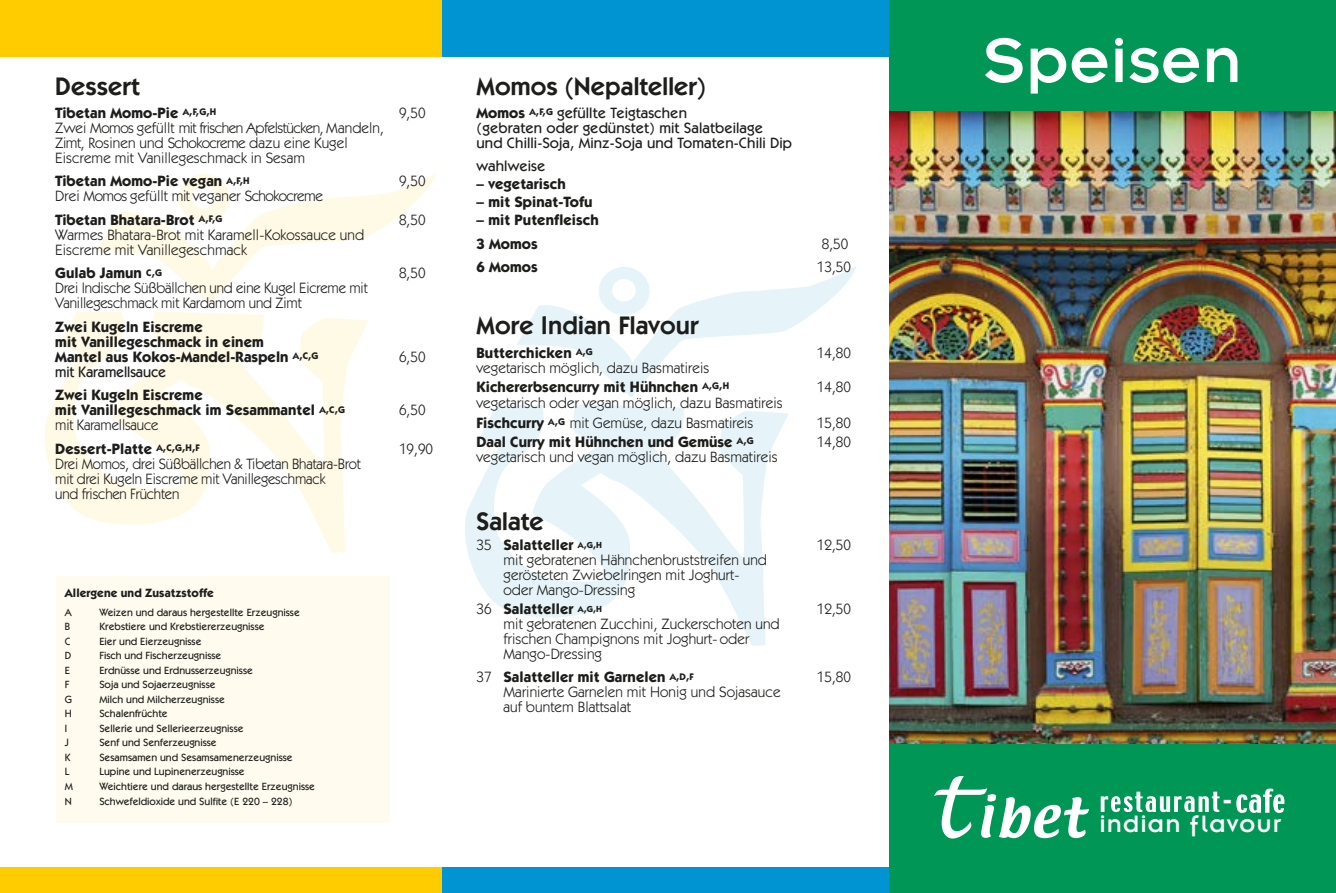
<style>
.page{position:relative;width:1336px;height:893px;background:#fff}
.page>*{position:absolute;margin:0;border:0;box-sizing:border-box;transform-origin:0 0}
.t1{font:69px "Insignia LT Std";letter-spacing:.01em;color:#fff}
.t2{font:35.4px "Insignia LT Std";color:#fff}
.t3{font:26.1px "Insignia LT Std";letter-spacing:.04em;color:#fff}
.t4{font:600 25.5px "ITC Kabel Std";letter-spacing:.005em;color:#1d1d1b}
.t5{font:15px/15px "ITC Kabel Std";letter-spacing:.005em;color:#1d1d1b}
.t6{font:700 15px/15px "ITC Kabel Std";letter-spacing:.005em;color:#1d1d1b}
.t7{font:500 15px/15px "ITC Kabel Std";letter-spacing:.005em;color:#1d1d1b}
.t8{font:15px/23.5px "ITC Kabel Std";letter-spacing:-.035em;color:#1d1d1b}
.t9{font:700 12px "ITC Kabel Std";letter-spacing:.005em;color:#1d1d1b}
.t10{font:500 10.5px "ITC Kabel Std";color:#1d1d1b}
.s1{font-weight:700}
.s2{font-weight:400}
.s3{font-size:8.7px}
</style>
<div class="page">
<svg style="left:45px;top:311px;width:324px;height:242px"></svg>
<svg style="left:96px;top:173px;width:340px;height:131px"></svg>
<svg style="left:465px;top:404px;width:324px;height:242px"></svg>
<svg style="left:517px;top:266px;width:339px;height:131px"></svg>
<div style="left:56px;top:576px;width:333px;height:246px;background:#fffbef"></div>
<div style="left:0;top:0;width:442px;height:56px;background:#fc0"></div>
<div style="left:0;top:867px;width:442px;height:26px;background:#fc0"></div>
<div style="left:442px;top:867px;width:447px;height:26px;background:#0094d3"></div>
<div style="left:442px;top:0;width:447px;height:56px;background:#0094d3"></div>
<div style="left:894px;top:0;width:441px;height:893px;background:#009655"></div>
<img style="left:889px;top:111px;width:446px;height:633px">
<div style="left:889px;top:39px;width:446px;height:43px;background:#009655"></div>
<svg style="left:934px;top:776px;width:154px;height:62px"></svg>
<svg style="left:1236px;top:788px;width:48px;height:25px"></svg>
<svg style="left:1100px;top:792px;width:119px;height:20px"></svg>
<h3 class="t4" style="left:55px;top:71px;width:86px">Dessert</h3>
<p class="t6" style="left:55px;top:105px;width:162px">Tibetan Momo-Pie <sup>A,F,G,H</sup></p>
<p class="t5" style="left:399px;top:105px;width:28px">9,50</p>
<p class="t5" style="left:55px;top:120px;width:330px">Zwei Momos gefüllt mit frischen Apfelstücken, Mandeln,<br>Zimt, Rosinen und Schokocreme dazu eine Kugel<br>Eiscreme mit Vanillegeschmack in Sesam</p>
<p class="t6" style="left:55px;top:173px;width:196px">Tibetan Momo-Pie vegan <sup>A,F,H</sup></p>
<p class="t5" style="left:399px;top:174px;width:28px">9,50</p>
<p class="t8" style="left:55px;top:184px;width:269px">Drei Momos gefüllt mit veganer Schokocreme<br><span class="s1">Tibetan Bhatara-Brot</span> <sup>A,F,G</sup></p>
<p class="t5" style="left:399px;top:212px;width:28px">8,50</p>
<p class="t5" style="left:55px;top:227px;width:310px">Warmes Bhatara-Brot mit Karamell-Kokossauce und<br>Eiscreme mit Vanillegeschmack</p>
<p class="t6" style="left:55px;top:265px;width:108px">Gulab Jamun <sup>C,G</sup></p>
<p class="t5" style="left:399px;top:266px;width:28px">8,50</p>
<p class="t5" style="left:55px;top:281px;width:314px">Drei Indische Süßbällchen und eine Kugel Eicreme mit<br>Vanillegeschmack mit Kardamom und Zimt</p>
<p class="t6" style="left:55px;top:319px;width:265px">Zwei Kugeln Eiscreme<br>mit Vanillegeschmack in einem<br>Mantel aus Kokos-Mandel-Raspeln <sup>A,C,G</sup></p>
<p class="t5" style="left:399px;top:349px;width:28px">6,50</p>
<p class="t7" style="left:55px;top:364px;width:112px">mit Karamellsauce</p>
<p class="t6" style="left:55px;top:387px;width:291px">Zwei Kugeln Eiscreme<br>mit Vanillegeschmack im Sesammantel <sup>A,C,G</sup></p>
<p class="t5" style="left:399px;top:403px;width:28px">6,50</p>
<p class="t5" style="left:55px;top:413px;width:146px;line-height:23.5px">mit Karamellsauce<br><span class="s1">Dessert-Platte</span> <sup>A,C,G,H,F</sup></p>
<p class="t5" style="left:399px;top:441px;width:36px">19,90</p>
<p class="t5" style="left:55px;top:456px;width:307px">Drei Momos, drei Süßbällchen &amp; Tibetan Bhatara-Brot mit drei Kugeln Eiscreme mit Vanillegeschmack<br>und frischen Früchten</p>
<p class="t9" style="left:65px;top:586px;width:150px">Allergene und Zusatzstoffe</p>
<p class="t10" style="left:65px;top:606px;width:9px">A</p>
<p class="t10" style="left:99px;top:606px;width:202px">Weizen und daraus hergestellte Erzeugnisse</p>
<p class="t10" style="left:65px;top:621px;width:7px">B</p>
<p class="t10" style="left:99px;top:621px;width:167px">Krebstiere und Krebstiererzeugnisse</p>
<p class="t10" style="left:65px;top:635px;width:7px">C</p>
<p class="t10" style="left:99px;top:635px;width:104px">Eier und Eierzeugnisse</p>
<p class="t10" style="left:65px;top:650px;width:8px">D</p>
<p class="t10" style="left:99px;top:650px;width:123px">Fisch und Fischerzeugnisse</p>
<p class="t10" style="left:65px;top:664px;width:7px">E</p>
<p class="t10" style="left:99px;top:664px;width:155px">Erdnüsse und Erdnusserzeugnisse</p>
<p class="t10" style="left:65px;top:679px;width:6px">F</p>
<p class="t10" style="left:99px;top:679px;width:118px">Soja und Sojaerzeugnisse</p>
<p class="t10" style="left:65px;top:693px;width:9px">G</p>
<p class="t10" style="left:99px;top:693px;width:127px">Milch und Milcherzeugnisse</p>
<p class="t10" style="left:65px;top:708px;width:9px">H</p>
<p class="t10" style="left:99px;top:708px;width:70px">Schalenfrüchte</p>
<p class="t10" style="left:65px;top:722px;width:4px">I</p>
<p class="t10" style="left:99px;top:722px;width:146px">Sellerie und Sellerieerzeugnisse</p>
<p class="t10" style="left:65px;top:737px;width:6px">J</p>
<p class="t10" style="left:99px;top:737px;width:119px">Senf und Senferzeugnisse</p>
<p class="t10" style="left:65px;top:751px;width:7px">K</p>
<p class="t10" style="left:99px;top:751px;width:195px">Sesamsamen und Sesamsamenerzeugnisse</p>
<p class="t10" style="left:65px;top:766px;width:6px">L</p>
<p class="t10" style="left:99px;top:766px;width:147px">Lupine und Lupinenerzeugnisse</p>
<p class="t10" style="left:65px;top:780px;width:10px">M</p>
<p class="t10" style="left:99px;top:780px;width:217px">Weichtiere und daraus hergestellte Erzeugnisse</p>
<p class="t10" style="left:65px;top:795px;width:9px">N</p>
<p class="t10" style="left:99px;top:795px;width:195px">Schwefeldioxide und Sulfite (E 220 – 228)</p>
<h3 class="t4" style="left:476px;top:71px;width:230px">Momos (Nepalteller)</h3>
<p class="t7" style="left:476px;top:105px;width:317px"><span class="s1">Momos</span> <sup>A,F,G</sup> gefüllte Teigtaschen<br>(gebraten oder gedünstet) mit Salatbeilage und Chilli-Soja, Minz-Soja und Tomaten-Chili Dip</p>
<p class="t7" style="left:476px;top:159px;width:70px">wahlweise</p>
<p class="t6" style="left:476px;top:176px;width:91px">– vegetarisch</p>
<p class="t6" style="left:476px;top:194px;width:117px">– mit Spinat-Tofu</p>
<p class="t6" style="left:476px;top:208px;width:124px;line-height:23.5px">– mit Putenfleisch<br>3 Momos</p>
<p class="t5" style="left:821px;top:236px;width:28px">8,50</p>
<p class="t6" style="left:476px;top:259px;width:63px">6 Momos</p>
<p class="t5" style="left:816px;top:260px;width:35px">13,50</p>
<h3 class="t4" style="left:476px;top:310px;width:223px">More Indian Flavour</h3>
<p class="t6" style="left:476px;top:345px;width:118px">Butterchicken <sup>A,G</sup></p>
<p class="t5" style="left:816px;top:345px;width:35px">14,80</p>
<p class="t5" style="left:476px;top:358px;width:254px;line-height:19.2px">vegetarisch möglich, dazu Basmatireis<br><span class="s1">Kichererbsencurry mit Hühnchen</span> <sup>A,G,H</sup></p>
<p class="t5" style="left:816px;top:379px;width:35px">14,80</p>
<p class="t5" style="left:476px;top:394px;width:307px;line-height:19.2px">vegetarisch oder vegan möglich, dazu Basmatireis<br><span class="s1">Fischcurry</span> <sup>A,G</sup> mit Gemüse, dazu Basmatireis</p>
<p class="t5" style="left:816px;top:415px;width:35px">15,80</p>
<p class="t6" style="left:476px;top:434px;width:279px">Daal Curry mit Hühnchen und Gemüse <sup>A,G</sup></p>
<p class="t5" style="left:816px;top:434px;width:35px">14,80</p>
<p class="t5" style="left:476px;top:449px;width:302px">vegetarisch und vegan möglich, dazu Basmatireis</p>
<h3 class="t4" style="left:476px;top:506px;width:69px">Salate</h3>
<p class="t6" style="left:476px;top:537px;width:127px"><span class="s2">35</span> Salatteller <span class="s3">A,G,H</span></p>
<p class="t5" style="left:816px;top:537px;width:36px">12,50</p>
<p class="t5" style="left:503px;top:552px;width:265px">mit gebratenen Hähnchenbruststreifen und gerösteten Zwiebelringen mit Joghurt&shy;oder Mango-Dressing</p>
<p class="t6" style="left:476px;top:601px;width:127px"><span class="s2">36</span> Salatteller <span class="s3">A,G,H</span></p>
<p class="t5" style="left:816px;top:601px;width:36px">12,50</p>
<p class="t5" style="left:503px;top:616px;width:278px">mit gebratenen Zucchini, Zuckerschoten und frischen Champignons mit Joghurt- oder<br>Mango-Dressing</p>
<p class="t6" style="left:476px;top:670px;width:219px"><span class="s2">37</span> Salatteller mit Garnelen <sup>A,D,F</sup></p>
<p class="t5" style="left:816px;top:670px;width:36px">15,80</p>
<p class="t5" style="left:503px;top:685px;width:278px">Marinierte Garnelen mit Honig und Sojasauce auf buntem Blattsalat</p>
<h1 class="t1" style="left:983px;top:25px;width:260px">Speisen</h1>
<h2 class="t2" style="left:1221px;top:784px;width:12px">-</h2>
<h3 class="t3" style="left:1099px;top:811px;width:183px">indian flavour</h3>
</div>
